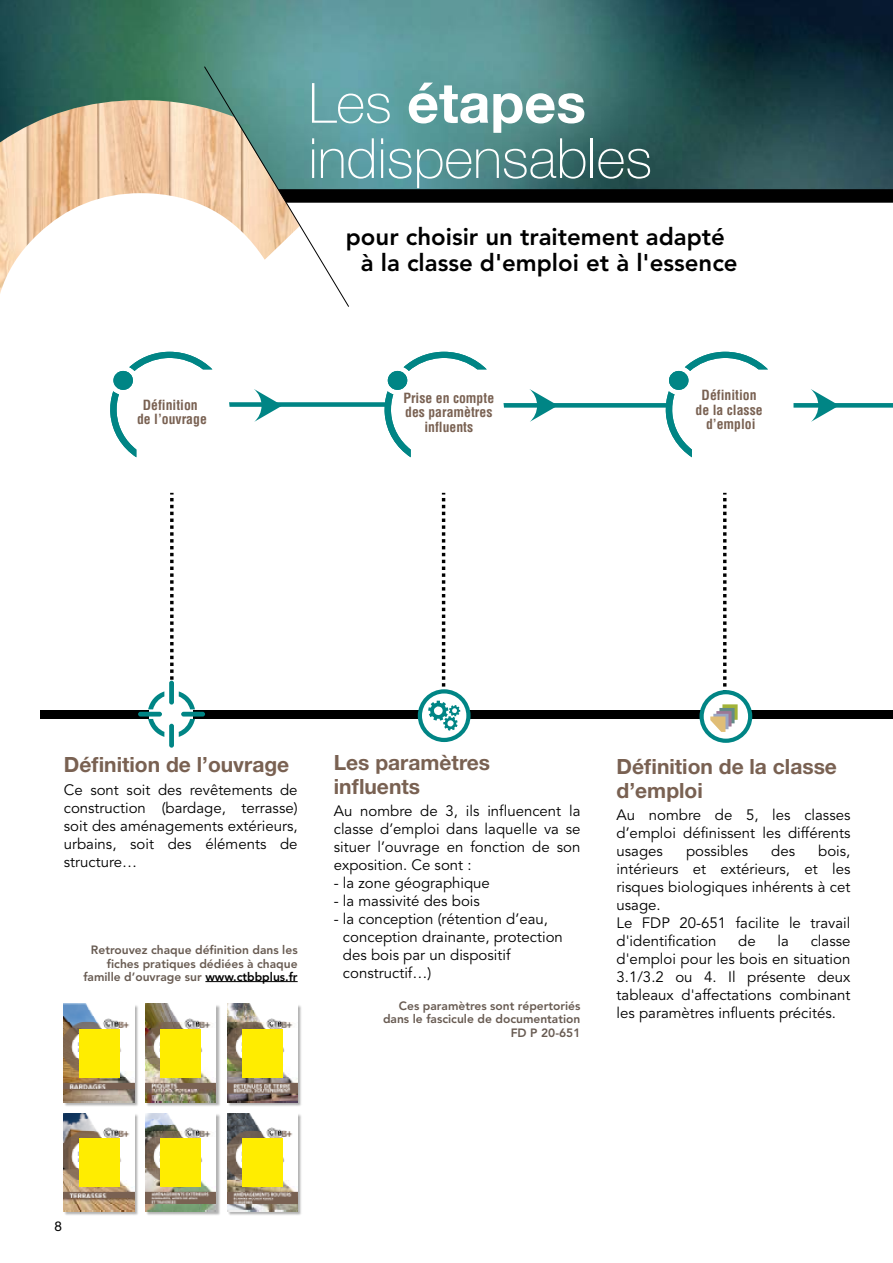
<style>
.page{position:relative;width:893px;height:1263px;background:#fff}
.page>*{position:absolute;margin:0;border:0;box-sizing:border-box;transform-origin:0 0}
.t1{font:100 55.5px/55.2px "Helvetica Neue";color:#fff}
.t2{font:800 24px/25.5px "Avenir";color:#000}
.t3{font:700 21px/24px "Helvetica Neue";color:#796152}
.t4{font:15px/18px "Avenir";color:#000;text-align:justify}
.t5{font:700 condensed 13.8px/14.5px "Helvetica";color:#796152;text-align:center}
.t6{font:13.5px "Helvetica Neue";color:#000}
.t7{font:800 12px/13.5px "Avenir";color:#685b52;text-align:right}
.s1{font-weight:700}
.s2{color:#000}
</style>
<div class="page">
<img style="left:0;top:0;width:893px;height:100px">
<img style="left:0;top:100px;width:204px;height:194px">
<svg style="left:204px;top:66px;width:689px;height:241px"></svg>
<div style="left:793px;top:403px;width:100px;height:5px;background:#008585"></div>
<div style="left:444px;top:403px;width:262px;height:5px;background:#008585"></div>
<div style="left:171px;top:402px;width:239px;height:5px;background:#008585"></div>
<svg style="left:529px;top:389px;width:29px;height:33px"></svg>
<svg style="left:254px;top:389px;width:28px;height:33px"></svg>
<svg style="left:810px;top:389px;width:29px;height:33px"></svg>
<div style="left:113px;top:352px;width:117px;height:117px;background:#fff;border-radius:50%"></div>
<svg style="left:110px;top:352px;width:102px;height:105px"></svg>
<div style="left:387px;top:352px;width:117px;height:117px;background:#fff;border-radius:50%"></div>
<svg style="left:384px;top:352px;width:103px;height:105px"></svg>
<svg style="left:665px;top:352px;width:103px;height:105px"></svg>
<div style="left:194px;top:710px;width:699px;height:8px;background:#000"></div>
<div style="left:40px;top:710px;width:110px;height:8px;background:#000"></div>
<div style="left:228px;top:1004px;width:74px;height:103px;background:#000;opacity:.3"></div>
<img style="left:227px;top:1004px;width:71px;height:98px">
<div style="left:228px;top:1113px;width:74px;height:103px;background:#000;opacity:.3"></div>
<img style="left:227px;top:1113px;width:71px;height:99px">
<div style="left:146px;top:1004px;width:74px;height:103px;background:#000;opacity:.3"></div>
<img style="left:145px;top:1004px;width:71px;height:98px">
<div style="left:146px;top:1113px;width:74px;height:103px;background:#000;opacity:.3"></div>
<img style="left:145px;top:1113px;width:71px;height:99px">
<div style="left:64px;top:1004px;width:75px;height:103px;background:#000;opacity:.3"></div>
<img style="left:64px;top:1004px;width:70px;height:98px">
<div style="left:64px;top:1113px;width:75px;height:103px;background:#000;opacity:.3"></div>
<img style="left:64px;top:1113px;width:70px;height:99px">
<hr style="left:205px;top:981px;width:93px;height:1px;background:#000">
<svg style="left:420px;top:691px;width:48px;height:49px"></svg>
<svg style="left:428px;top:493px;width:32px;height:238px"></svg>
<div style="left:418px;top:689px;width:53px;height:53px;border:4px solid #008585;border-radius:50%"></div>
<svg style="left:702px;top:692px;width:48px;height:49px"></svg>
<div style="left:699px;top:690px;width:53px;height:53px;border:4px solid #008585;border-radius:50%"></div>
<svg style="left:710px;top:493px;width:28px;height:239px"></svg>
<svg style="left:138px;top:493px;width:67px;height:255px"></svg>
<div style="left:79px;top:1029px;width:40px;height:48px;background:#ffed00"></div>
<div style="left:79px;top:1138px;width:40px;height:48px;background:#ffed00"></div>
<div style="left:160px;top:1029px;width:41px;height:48px;background:#ffed00"></div>
<div style="left:160px;top:1138px;width:41px;height:48px;background:#ffed00"></div>
<div style="left:242px;top:1029px;width:41px;height:48px;background:#ffed00"></div>
<div style="left:242px;top:1138px;width:41px;height:48px;background:#ffed00"></div>
<h1 class="t1" style="left:308px;top:75px;width:345px">Les <span class="s1">étapes </span>indispensables</h1>
<h2 class="t2" style="left:361px;top:222px;width:378px;text-indent:-15px">pour choisir un traitement adapté à la classe d'emploi et à l'essence</h2>
<p class="t5" style="left:137px;top:397px;width:71px">Définition de l’ouvrage</p>
<p class="t5" style="left:403px;top:390px;width:92px">Prise en compte des paramètres influents</p>
<p class="t5" style="left:695px;top:388px;width:69px">Définition de la classe d’emploi</p>
<h3 class="t3" style="left:64px;top:752px;width:227px">Définition de l’ouvrage</h3>
<p class="t4" style="left:64px;top:781px;width:235px">Ce sont soit des revêtements de construction (bardage, terrasse) soit des aménagements extérieurs, urbains, soit des éléments de structure…</p>
<p class="t7" style="left:83px;top:942px;width:216px">Retrouvez chaque définition dans les fiches pratiques dédiées à chaque famille d’ouvrage sur <span class="s2">www.ctbbplus.fr</span></p>
<h3 class="t3" style="left:334px;top:750px;width:158px">Les paramètres influents</h3>
<p class="t4" style="left:334px;top:802px;width:248px">Au nombre de 3, ils influencent la classe d’emploi dans laquelle va se situer l’ouvrage en fonction de son exposition. Ce sont :</p>
<p class="t4" style="left:334px;top:874px;width:158px">- la zone géographique</p>
<p class="t4" style="left:334px;top:892px;width:148px">- la massivité des bois</p>
<p class="t4" style="left:343px;top:910px;width:221px;text-align:left;text-indent:-9px">- la conception (rétention d’eau, conception drainante, protection des bois par un dispositif constructif…)</p>
<p class="t7" style="left:383px;top:998px;width:199px">Ces paramètres sont répertoriés dans le fascicule de documentation<br>FD P 20-651</p>
<h3 class="t3" style="left:617px;top:754px;width:222px">Définition de la classe d’emploi</h3>
<p class="t4" style="left:617px;top:806px;width:235px">Au nombre de 5, les classes d’emploi définissent les différents usages</p>
<p class="t4" style="left:617px;top:842px;width:235px;text-align:left;text-indent:202px">bois, intérieurs et extérieurs, et les risques biologiques inhérents à cet usage.<br>Le FDP 20-651 facilite le travail d'identification</p>
<p class="t4" style="left:686px;top:842px;width:63px">possibles</p>
<p class="t4" style="left:771px;top:842px;width:25px">des</p>
<p class="t4" style="left:617px;top:932px;width:235px;text-indent:194px">classe d'emploi pour les bois en situation 3.1/3.2 ou 4. Il présente deux tableaux d'affectations combinant les paramètres influents précités.</p>
<p class="t4" style="left:738px;top:932px;width:19px">de</p>
<p class="t4" style="left:778px;top:932px;width:13px">la</p>
<p class="t6" style="left:54px;top:1218px;width:9px">8</p>
</div>
